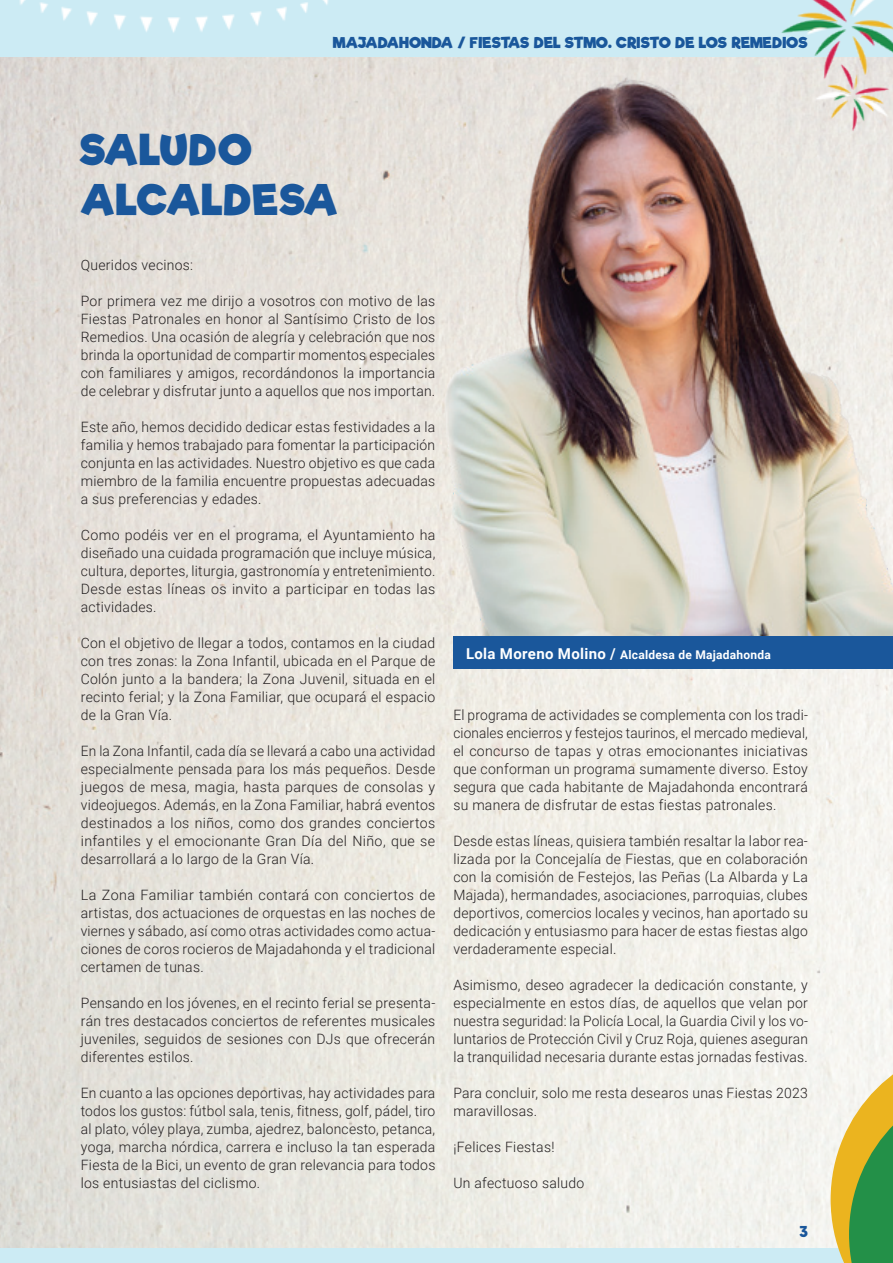
<style>
.page{position:relative;width:893px;height:1263px;background:#fff}
.page>*{position:absolute;margin:0;border:0;box-sizing:border-box;transform-origin:0 0}
.t1{font:42px/50.4px "Riffic";letter-spacing:.02em;color:#1a579b}
.t2{font:15px "Riffic";color:#1a579b}
.t3{font:300 14.25px/18px "Roboto";letter-spacing:.02em;color:#231f20;text-align:justify}
.t4{font:300 14.25px/18px "Roboto";letter-spacing:.02em;color:#231f20;text-align:justify;scale:.96 1}
.t5{font:700 12px "Roboto";letter-spacing:.02em;color:#fff}
.s1{font-size:15px}
</style>
<div class="page">
<img style="left:0;top:57px;width:893px;height:1191px">
<div style="left:0;top:0;width:893px;height:57px;background:#ccebf4"></div>
<img style="left:19px;top:0;width:310px;height:33px">
<div style="left:0;top:1248px;width:893px;height:15px;background:#ccebf4"></div>
<svg style="left:831px;top:1043px;width:62px;height:220px"></svg>
<img style="left:781px;top:0;width:112px;height:53px">
<img style="left:427px;top:53px;width:466px;height:589px">
<div style="left:453px;top:636px;width:440px;height:33px;background:#1a579b"></div>
<p class="t2" style="left:333px;top:33px;width:476px">MAJADAHONDA / FIESTAS DEL STMO. CRISTO DE LOS REMEDIOS</p>
<h1 class="t1" style="left:81px;top:125px;width:259px">SALUDO<br>ALCALDESA</h1>
<p class="t3" style="left:81px;top:255px;width:114px">Queridos vecinos:</p>
<p class="t3" style="left:81px;top:291px;width:356px">Por primera vez me dirijo a vosotros con motivo de las Fiestas Patronales en honor al Santísimo Cristo de los Remedios. Una ocasión de alegría y celebración que nos brinda la oportunidad de compartir momentos especiales con familiares y amigos, recordándonos la importancia de celebrar y disfrutar junto a aquellos que nos importan.</p>
<p class="t3" style="left:81px;top:417px;width:356px">Este año, hemos decidido dedicar estas festividades a la familia y hemos trabajado para fomentar la participación conjunta en las actividades. Nuestro objetivo es que cada miembro de la familia encuentre propuestas adecuadas a sus preferencias y edades.</p>
<p class="t3" style="left:81px;top:525px;width:356px">Como podéis ver en el programa, el Ayuntamiento ha diseñado una cuidada programación que incluye música, cultura, deportes, liturgia, gastronomía y entretenimiento.<br>Desde estas líneas os invito a participar en todas las actividades.</p>
<p class="t3" style="left:81px;top:633px;width:356px">Con el objetivo de llegar a todos, contamos en la ciudad con tres zonas: la Zona Infantil, ubicada en el Parque de Colón junto a la bandera; la Zona Juvenil, situada en el recinto ferial; y la Zona Familiar, que ocupará el espacio de la Gran Vía.</p>
<p class="t4" style="left:81px;top:741px;width:371px">En la Zona Infantil, cada día se llevará a cabo una actividad especialmente pensada para los más pequeños. Desde juegos de mesa, magia, hasta parques de consolas y videojuegos. Además, en la Zona Familiar, habrá eventos destinados a los niños, como dos grandes conciertos infantiles y el emocionante Gran Día del Niño, que se desarrollará a lo largo de la Gran Vía.</p>
<p class="t3" style="left:81px;top:885px;width:356px">La Zona Familiar también contará con conciertos de artistas, dos actuaciones de orquestas en las noches de viernes y sábado, así como otras actividades como actua&shy;ciones de coros rocieros de Majadahonda y el tradicional certamen de tunas.</p>
<p class="t3" style="left:81px;top:993px;width:356px">Pensando en los jóvenes, en el recinto ferial se presenta&shy;rán tres destacados conciertos de referentes musicales juveniles, seguidos de sesiones con DJs que ofrecerán diferentes estilos.</p>
<p class="t3" style="left:81px;top:1083px;width:356px">En cuanto a las opciones deportivas, hay actividades para todos los gustos: fútbol sala, tenis, fitness, golf, pádel, tiro al plato, vóley playa, zumba, ajedrez, baloncesto, petanca, yoga, marcha nórdica, carrera e incluso la tan esperada Fiesta de la Bici, un evento de gran relevancia para todos los entusiastas del ciclismo.</p>
<p class="t5" style="left:466px;top:646px;width:306px"><span class="s1">Lola Moreno Molino /</span> Alcaldesa de Majadahonda</p>
<p class="t3" style="left:453px;top:705px;width:356px">El programa de actividades se complementa con los tradi&shy;cionales encierros y festejos taurinos, el mercado medieval, el concurso de tapas y otras emocionantes iniciativas que conforman un programa sumamente diverso. Estoy segura que cada habitante de Majadahonda encontrará su manera de disfrutar de estas fiestas patronales.</p>
<p class="t3" style="left:453px;top:831px;width:356px">Desde estas líneas, quisiera también resaltar la labor rea&shy;lizada por la Concejalía de Fiestas, que en colaboración con la comisión de Festejos, las Peñas (La Albarda y La Majada), hermandades, asociaciones, parroquias, clubes deportivos, comercios locales y vecinos, han aportado su dedicación y entusiasmo para hacer de estas fiestas algo verdaderamente especial.</p>
<p class="t3" style="left:453px;top:975px;width:356px">Asimismo, deseo agradecer la dedicación constante, y especialmente en estos días, de aquellos que velan por nuestra seguridad: la Policía Local, la Guardia Civil y los vo&shy;luntarios de Protección Civil y Cruz Roja, quienes aseguran la tranquilidad necesaria durante estas jornadas festivas.</p>
<p class="t3" style="left:453px;top:1083px;width:356px">Para concluir, solo me resta desearos unas Fiestas 2023 maravillosas.</p>
<p class="t3" style="left:453px;top:1137px;width:103px">¡Felices Fiestas!</p>
<p class="t3" style="left:453px;top:1173px;width:132px">Un afectuoso saludo</p>
<p class="t2" style="left:800px;top:1222px;width:10px">3</p>
</div>
